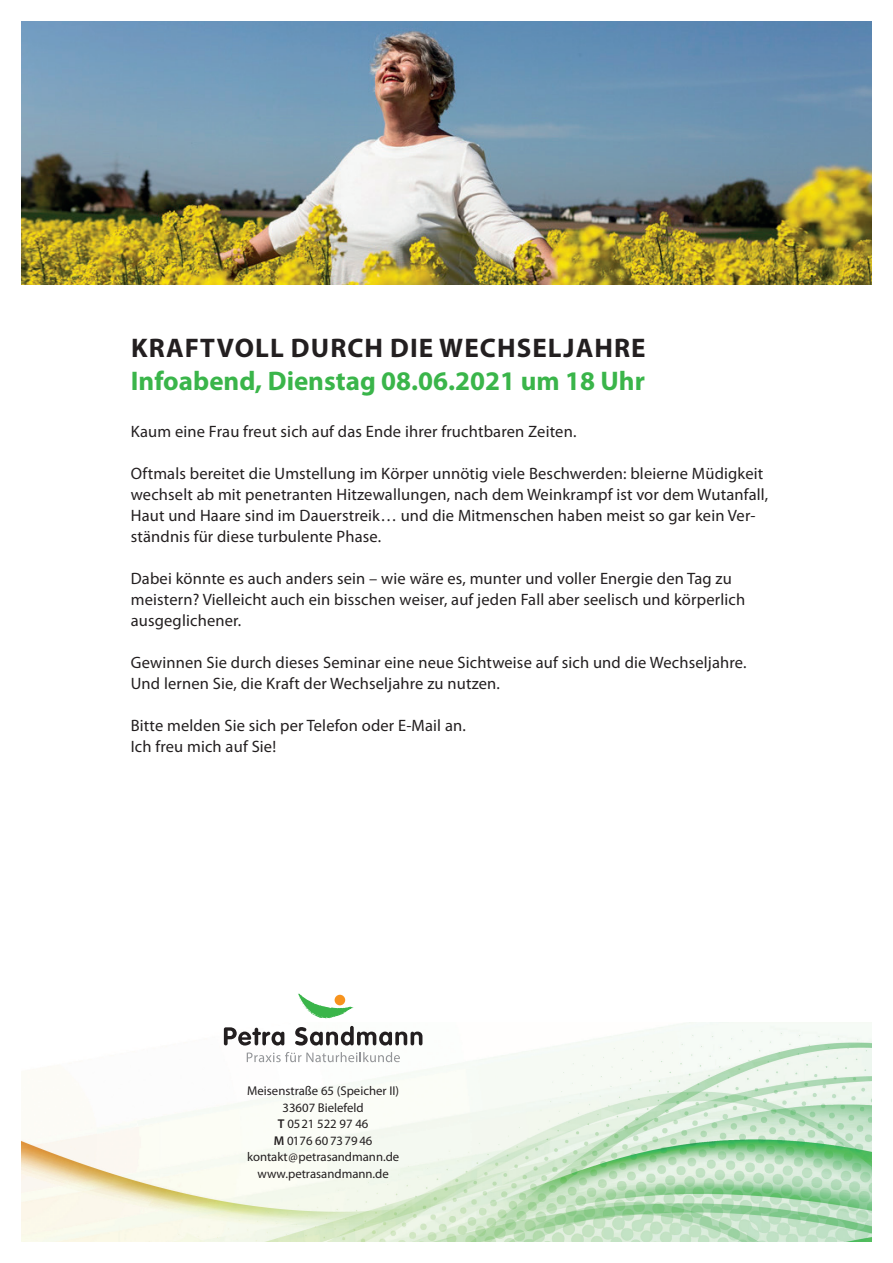
<style>
.page{position:relative;width:893px;height:1263px;background:#fff}
.page>*{position:absolute;margin:0;border:0;box-sizing:border-box;transform-origin:0 0}
.t1{font:700 27px "Myriad Pro";color:#3ab54a}
.t2{font:700 27px "Myriad Pro";letter-spacing:.04em;color:#231f20}
.t3{font:16.5px/21px "Myriad Pro";letter-spacing:.01em;color:#231f20}
.t4{font:12.75px/16.5px "Myriad Pro";color:#231f20;text-align:center}
.s1{font-weight:600}
</style>
<div class="page">
<img style="left:21px;top:21px;width:851px;height:264px">
<img style="left:21px;top:1023px;width:851px;height:219px">
<svg style="left:224px;top:1027px;width:60px;height:18px"></svg>
<svg style="left:247px;top:1052px;width:153px;height:10px"></svg>
<svg style="left:295px;top:993px;width:127px;height:52px"></svg>
<div style="left:335px;top:995px;width:10px;height:10px;background:#f7931d;border-radius:50%"></div>
<h1 class="t2" style="left:131px;top:331px;width:516px">KRAFTVOLL DURCH DIE WECHSELJAHRE</h1>
<h1 class="t1" style="left:131px;top:364px;width:516px">Infoabend, Dienstag 08.06.2021 um 18 Uhr</h1>
<p class="t3" style="left:131px;top:420px;width:447px">Kaum eine Frau freut sich auf das Ende ihrer fruchtbaren Zeiten.</p>
<p class="t3" style="left:131px;top:462px;width:639px">Oftmals bereitet die Umstellung im Körper unnötig viele Beschwerden: bleierne Müdigkeit wechselt ab mit penetranten Hitzewallungen, nach dem Weinkrampf ist vor dem Wutanfall, Haut und Haare sind im Dauerstreik… und die Mitmenschen haben meist so gar kein Ver&shy;ständnis für diese turbulente Phase.</p>
<p class="t3" style="left:131px;top:567px;width:616px">Dabei könnte es auch anders sein – wie wäre es, munter und voller Energie den Tag zu meistern? Vielleicht auch ein bisschen weiser, auf jeden Fall aber seelisch und körperlich ausgeglichener.</p>
<p class="t3" style="left:131px;top:651px;width:617px">Gewinnen Sie durch dieses Seminar eine neue Sichtweise auf sich und die Wechseljahre.<br>Und lernen Sie, die Kraft der Wechseljahre zu nutzen.</p>
<p class="t3" style="left:131px;top:714px;width:337px">Bitte melden Sie sich per Telefon oder E-Mail an.<br>Ich freu mich auf Sie!</p>
<p class="t4" style="left:247px;top:1082px;width:154px">Meisenstraße 65 (Speicher II)<br>33607 Bielefeld<br><span class="s1">T</span> 0521 522 97 46<br><span class="s1">M</span> 0176 60 73 79 46 kontakt@petrasandmann.de www.petrasandmann.de</p>
</div>
